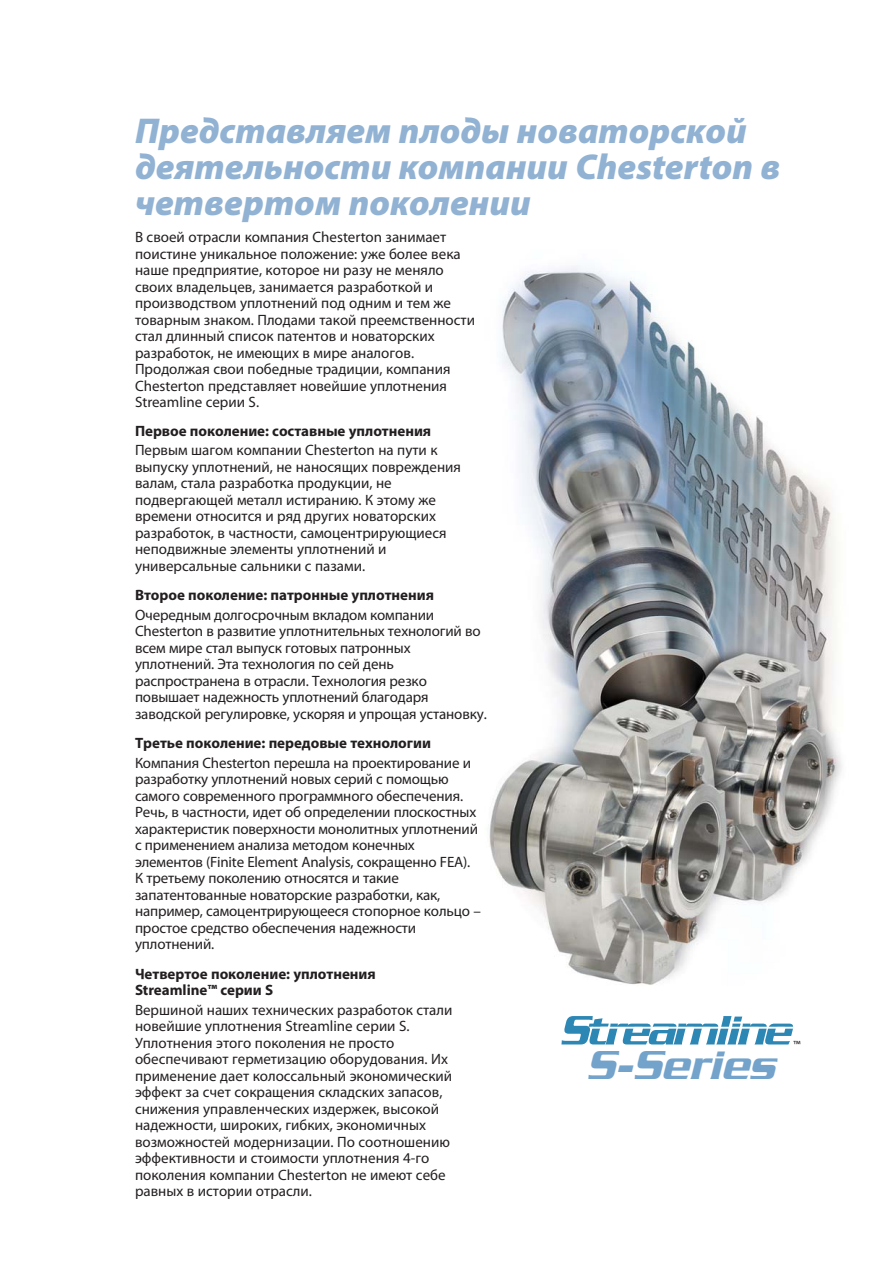
<style>
.page{position:relative;width:893px;height:1263px;background:#fff}
.page>*{position:absolute;margin:0;border:0;box-sizing:border-box;transform-origin:0 0}
.t1{font:italic 500 43.8px "Serpentine";color:#73a2ca}
.t2{font:italic 900 36px/36px "Myriad Pro";color:#91b2d3}
.t3{font:15px/16.5px "Myriad Pro";color:#231f20}
.t4{font:700 15px/16.5px "Myriad Pro";letter-spacing:-.005em;color:#231f20}
.t5{font:12px "Myriad Pro";color:#231f20}
</style>
<div class="page">
<img style="left:489px;top:265px;width:353px;height:720px">
<svg style="left:561px;top:1016px;width:233px;height:28px"></svg>
<hr style="left:592px;top:1027px;width:203px;height:2px;background:#fff">
<h2 class="t2" style="left:135px;top:113px;width:647px">Представляем плоды новаторской деятельности компании Chesterton в четвертом поколении</h2>
<p class="t3" style="left:135px;top:229px;width:341px">В своей отрасли компания Chesterton занимает поистине уникальное положение: уже более века наше предприятие, которое ни разу не меняло своих владельцев, занимается разработкой и производством уплотнений под одним и тем же товарным знаком. Плодами такой преемственности стал длинный список патентов и новаторских разработок, не имеющих в мире аналогов.<br>Продолжая свои победные традиции, компания Chesterton представляет новейшие уплотнения Streamline серии S.</p>
<p class="t4" style="left:135px;top:422px;width:298px">Первое поколение: составные уплотнения</p>
<p class="t3" style="left:135px;top:442px;width:327px">Первым шагом компании Chesterton на пути к выпуску уплотнений, не наносящих повреждения валам, стала разработка продукции, не подвергающей металл истиранию. К этому же времени относится и ряд других новаторских разработок, в частности, самоцентрирующиеся неподвижные элементы уплотнений и универсальные сальники с пазами.</p>
<p class="t4" style="left:135px;top:587px;width:300px">Второе поколение: патронные уплотнения</p>
<p class="t3" style="left:135px;top:606px;width:353px">Очередным долгосрочным вкладом компании Chesterton в развитие уплотнительных технологий во всем мире стал выпуск готовых патронных уплотнений. Эта технология по сей день распространена в отрасли. Технология резко повышает надежность уплотнений благодаря заводской регулировке, ускоряя и упрощая установку.</p>
<p class="t4" style="left:135px;top:735px;width:297px">Третье поколение: передовые технологии</p>
<p class="t3" style="left:135px;top:754px;width:347px">Компания Chesterton перешла на проектирование и разработку уплотнений новых серий с помощью самого современного программного обеспечения.<br>Речь, в частности, идет об определении плоскостных характеристик поверхности монолитных уплотнений с применением анализа методом конечных элементов (Finite Element Analysis, сокращенно FEA).<br>К третьему поколению относятся и такие запатентованные новаторские разработки, как, например, самоцентрирующееся стопорное кольцо – простое средство обеспечения надежности уплотнений.</p>
<p class="t4" style="left:135px;top:966px;width:242px">Четвертое поколение: уплотнения<br>Streamline™ серии S</p>
<p class="t3" style="left:135px;top:1002px;width:319px">Вершиной наших технических разработок стали новейшие уплотнения Streamline серии S.<br>Уплотнения этого поколения не просто обеспечивают герметизацию оборудования. Их применение дает колоссальный экономический эффект за счет сокращения складских запасов, снижения управленческих издержек, высокой надежности, широких, гибких, экономичных возможностей модернизации. По соотношению эффективности и стоимости уплотнения 4-го поколения компании Chesterton не имеют себе равных в истории отрасли.</p>
<h1 class="t1" style="left:586px;top:1051px;width:199px">S-Series</h1>
<p class="t5" style="left:793px;top:1038px;width:9px">™</p>
</div>
